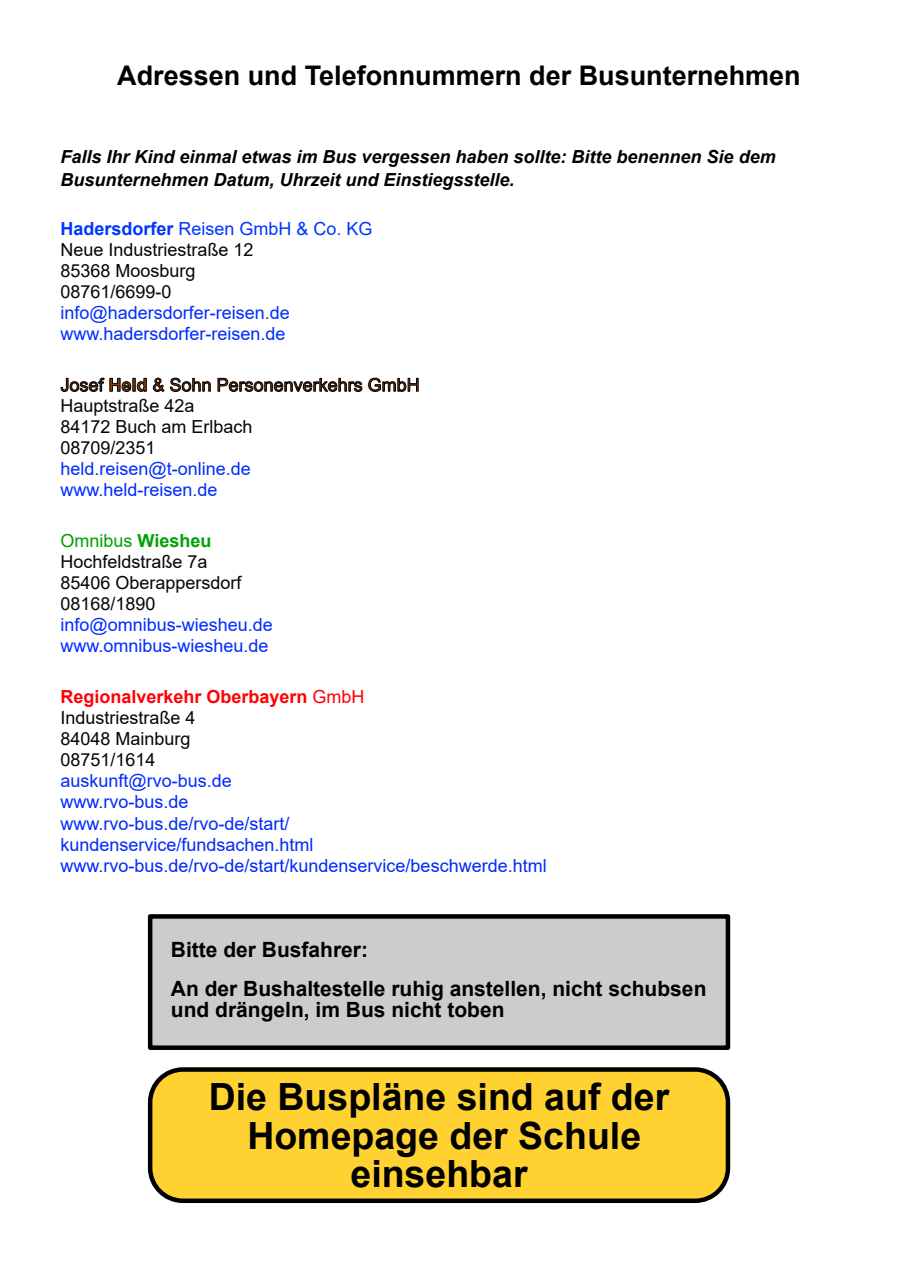
<style>
.page{position:relative;width:918px;height:1264px;background:#fff}
.page>*{position:absolute;margin:0;border:0;box-sizing:border-box;transform-origin:0 0}
.t1{font:700 37.5px/38.7px "Arial";color:#000;text-align:center}
.t2{font:700 27px "Arial";color:#000}
.t3{font:700 21px/39px "Arial";color:#000}
.t4{font:18px/21px "Arial";color:#060606}
.t5{font:18px/21px "Arial";color:#002bff}
.t6{font:18px/21px "Arial";color:#002af9}
.t7{font:italic 700 18px/22.5px "Arial";color:#000105}
.t8{font:18px "Arial";color:#022dfe}
.s1{font-weight:700;color:#0036ff}
.s2{color:#0036ff}
.s3{color:#933b00}
.s4{font-weight:700;color:#933b00}
.s5{color:#00a202}
.s6{font-weight:700;color:#00a202}
.s7{font-weight:700;color:#ff0005}
.s8{color:#ff0005}
</style>
<div class="page">
<div style="left:148px;top:914px;width:582px;height:135px;background:#ccc;border:4px solid #000"></div>
<div style="left:148px;top:1067px;width:582px;height:135px;background:#ffd232;border:4px solid #000;border-radius:33px"></div>
<h2 class="t2" style="left:117px;top:65px;width:685px">Adressen und Telefonnummern der Busunternehmen</h2>
<p class="t7" style="left:60px;top:147px;width:717px">Falls Ihr Kind einmal etwas im Bus vergessen haben sollte: Bitte benennen Sie dem<br>Busunternehmen Datum, Uhrzeit und Einstiegsstelle.</p>
<p class="t4" style="left:60px;top:220px;width:314px"><span class="s1">Hadersdorfer</span> <span class="s2">Reisen GmbH &amp; Co. KG<br></span>Neue Industriestraße 12<br>85368 Moosburg<br>08761/6699-0</p>
<p class="t8" style="left:60px;top:306px;width:231px">info@hadersdorfer-reisen.de</p>
<p class="t5" style="left:60px;top:325px;width:227px">www.hadersdorfer-reisen.de</p>
<p class="t4" style="left:60px;top:376px;width:361px"><span class="s3">Josef</span> <span class="s4">Held</span> <span class="s3">&amp; Sohn Personenverkehrs GmbH<br></span>Hauptstraße 42a<br>84172 Buch am Erlbach<br>08709/2351</p>
<p class="t5" style="left:60px;top:460px;width:192px">held.reisen@t-online.de www.held-reisen.de</p>
<p class="t4" style="left:60px;top:532px;width:183px"><span class="s5">Omnibus</span> <span class="s6">Wiesheu<br></span>Hochfeldstraße 7a<br>85406 Oberappersdorf<br>08168/1890</p>
<p class="t5" style="left:60px;top:616px;width:214px">info@omnibus-wiesheu.de www.omnibus-wiesheu.de</p>
<p class="t4" style="left:60px;top:688px;width:306px"><span class="s7">Regionalverkehr Oberbayern</span> <span class="s8">GmbH<br></span>Industriestraße 4<br>84048 Mainburg<br>08751/1614</p>
<p class="t5" style="left:60px;top:772px;width:173px">auskunft@rvo-bus.de</p>
<p class="t6" style="left:60px;top:793px;width:488px">www.rvo-bus.de<br>www.rvo-bus.de/rvo-de/start/ kundenservice/fundsachen.html www.rvo-bus.de/rvo-de/start/kundenservice/beschwerde.html</p>
<p class="t3" style="left:171px;top:932px;width:537px">Bitte der Busfahrer:<br>An der Bushaltestelle ruhig anstellen, nicht schubsen</p>
<p class="t3" style="left:171px;top:992px;width:335px">und drängeln, im Bus nicht toben</p>
<h1 class="t1" style="left:209px;top:1080px;width:462px">Die Buspläne sind auf der<br>Homepage der Schule einsehbar</h1>
</div>
